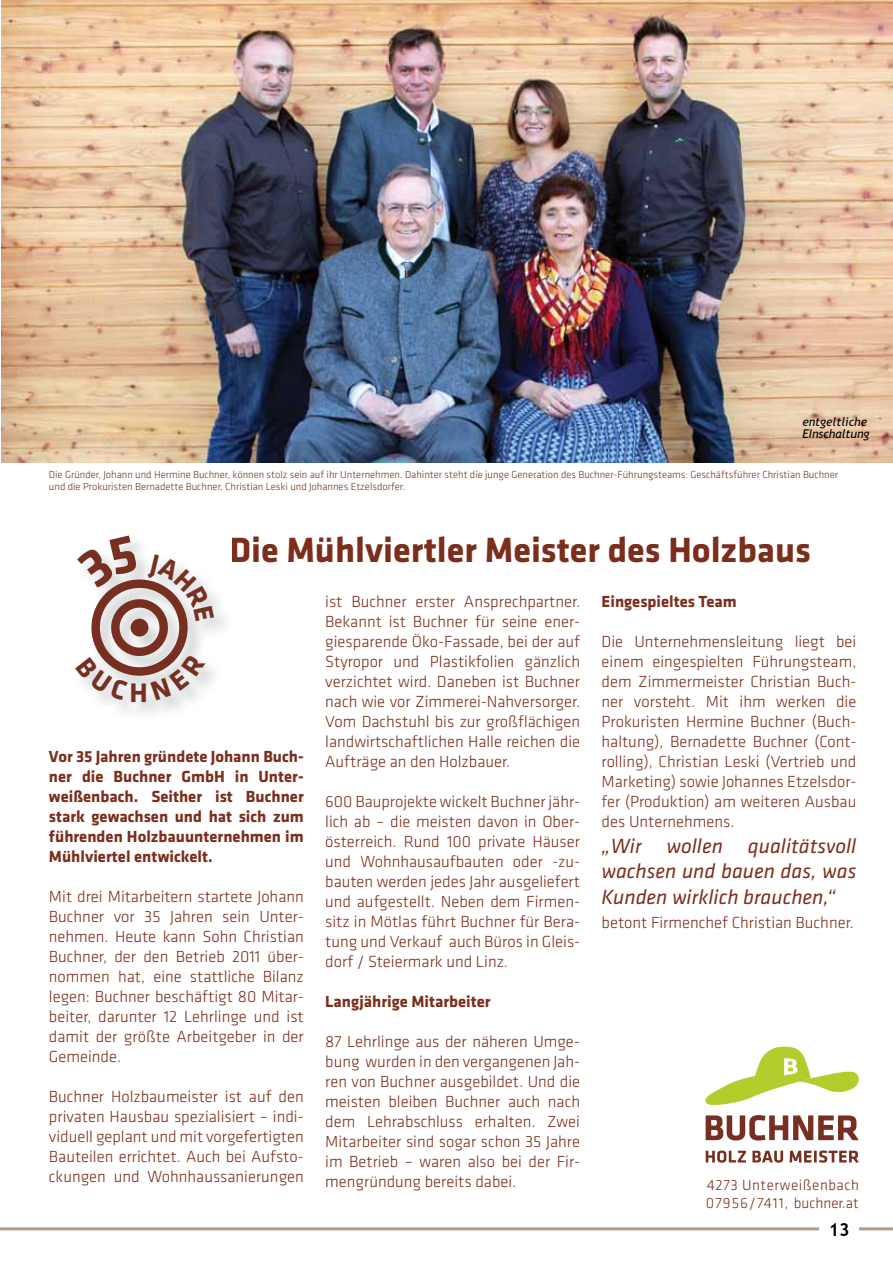
<style>
.page{position:relative;width:893px;height:1263px;background:#fff}
.page>*{position:absolute;margin:0;border:0;box-sizing:border-box;transform-origin:0 0}
.t1{font:700 36.3px "Klavika";color:#7b2e1b}
.t2{font:700 27.9px "Klavika";color:#762f20}
.t3{font:italic 21.15px/25.5px "Klavika";color:#7b2e1b;text-align:justify}
.t4{font:700 18px "Trebuchet MS";color:#000}
.t5{font:300 16.65px/20px "Klavika";color:#7b2e1b;text-align:justify}
.t6{font:700 16.65px/20px "Klavika";color:#7b2e1b;text-align:justify}
.t7{font:300 15.15px/18.1px "Klavika";letter-spacing:.035em;color:#7b2e1b}
.t8{font:italic 12px/12px "Trebuchet MS";color:#000}
.t9{font:300 10.65px/12.8px "Klavika";color:#762f20}
</style>
<div class="page">
<hr style="left:0;top:1227px;width:893px;height:3px;background:#b39c82">
<div style="left:820px;top:1222px;width:39px;height:41px;background:#fff"></div>
<svg style="left:706px;top:1047px;width:153px;height:58px"></svg>
<svg style="left:706px;top:1115px;width:153px;height:25px"></svg>
<svg style="left:706px;top:1150px;width:40px;height:13px"></svg>
<svg style="left:752px;top:1151px;width:31px;height:12px"></svg>
<svg style="left:790px;top:1150px;width:69px;height:13px"></svg>
<img style="left:2px;top:0;width:891px;height:463px">
<svg style="left:79px;top:539px;width:135px;height:162px"></svg>
<p class="t8" style="left:802px;top:415px;width:69px">entgeltliche<br>EInschaltung</p>
<p class="t9" style="left:49px;top:468px;width:791px">Die Gründer, Johann und Hermine Buchner, können stolz sein auf ihr Unternehmen. Dahinter steht die junge Generation des Buchner-Führungsteams: Geschäftsführer Christian Buchner und die Prokuristen Bernadette Buchner, Christian Leski und Johannes Etzelsdorfer.</p>
<h1 class="t1" style="left:229px;top:530px;width:583px">Die Mühlviertler Meister des Holzbaus</h1>
<h2 class="t2" style="left:130px;top:678px;width:20px">H</h2>
<p class="t6" style="left:49px;top:746px;width:256px">Vor 35 Jahren gründete Johann Buch&shy;ner die Buchner GmbH in Unter&shy;weißenbach. Seither ist Buchner stark gewachsen und hat sich zum führenden Holzbauunternehmen im Mühlviertel entwickelt.</p>
<p class="t5" style="left:49px;top:886px;width:256px">Mit drei Mitarbeitern startete Johann Buchner vor 35 Jahren sein Unter&shy;nehmen. Heute kann Sohn Christian Buchner, der den Betrieb 2011 über&shy;nommen hat, eine stattliche Bilanz legen: Buchner beschäftigt 80 Mitar&shy;beiter, darunter 12 Lehrlinge und ist damit der größte Arbeitgeber in der Gemeinde.</p>
<p class="t5" style="left:49px;top:1086px;width:256px">Buchner Holzbaumeister ist auf den privaten Hausbau spezialisiert – indi&shy;viduell geplant und mit vorgefertigten Bauteilen errichtet. Auch bei Aufsto&shy;ckungen und Wohnhaussanierungen</p>
<p class="t5" style="left:325px;top:592px;width:256px">ist Buchner erster Ansprechpartner.<br>Bekannt ist Buchner für seine ener&shy;giesparende Öko-Fassade, bei der auf Styropor und Plastikfolien gänzlich verzichtet wird. Daneben ist Buchner nach wie vor Zimmerei-Nahversorger.<br>Vom Dachstuhl bis zur großflächigen landwirtschaftlichen Halle reichen die Aufträge an den Holzbauer.</p>
<p class="t5" style="left:325px;top:792px;width:256px">600 Bauprojekte wickelt Buchner jähr&shy;lich ab – die meisten davon in Ober&shy;österreich. Rund 100 private Häuser und Wohnhausaufbauten oder -zu&shy;bauten werden jedes Jahr ausgeliefert und aufgestellt. Neben dem Firmen&shy;sitz in Mötlas führt Buchner für Bera&shy;tung und Verkauf auch Büros in Gleis&shy;dorf / Steiermark und Linz.</p>
<p class="t6" style="left:325px;top:992px;width:167px">Langjährige Mitarbeiter</p>
<p class="t5" style="left:325px;top:1032px;width:256px">87 Lehrlinge aus der näheren Umge&shy;bung wurden in den vergangenen Jah&shy;ren von Buchner ausgebildet. Und die meisten bleiben Buchner auch nach dem Lehrabschluss erhalten. Zwei Mitarbeiter sind sogar schon 35 Jahre im Betrieb – waren also bei der Fir&shy;mengründung bereits dabei.</p>
<p class="t6" style="left:602px;top:592px;width:137px">Eingespieltes Team</p>
<p class="t5" style="left:602px;top:632px;width:256px">Die Unternehmensleitung liegt bei einem eingespielten Führungsteam, dem Zimmermeister Christian Buch&shy;ner vorsteht. Mit ihm werken die Prokuristen Hermine Buchner (Buch&shy;haltung), Bernadette Buchner (Cont&shy;rolling), Christian Leski (Vertrieb und Marketing) sowie Johannes Etzelsdor&shy;fer (Produktion) am weiteren Ausbau des Unternehmens.</p>
<p class="t3" style="left:602px;top:833px;width:256px">„Wir wollen qualitätsvoll wachsen und bauen das, was Kunden wirklich brauchen,“</p>
<p class="t5" style="left:602px;top:912px;width:254px">betont Firmenchef Christian Buchner.</p>
<p class="t7" style="left:706px;top:1176px;width:154px">4273 Unterweißenbach<br>07956/7411, buchner.at</p>
<p class="t4" style="left:829px;top:1218px;width:23px">13</p>
</div>
